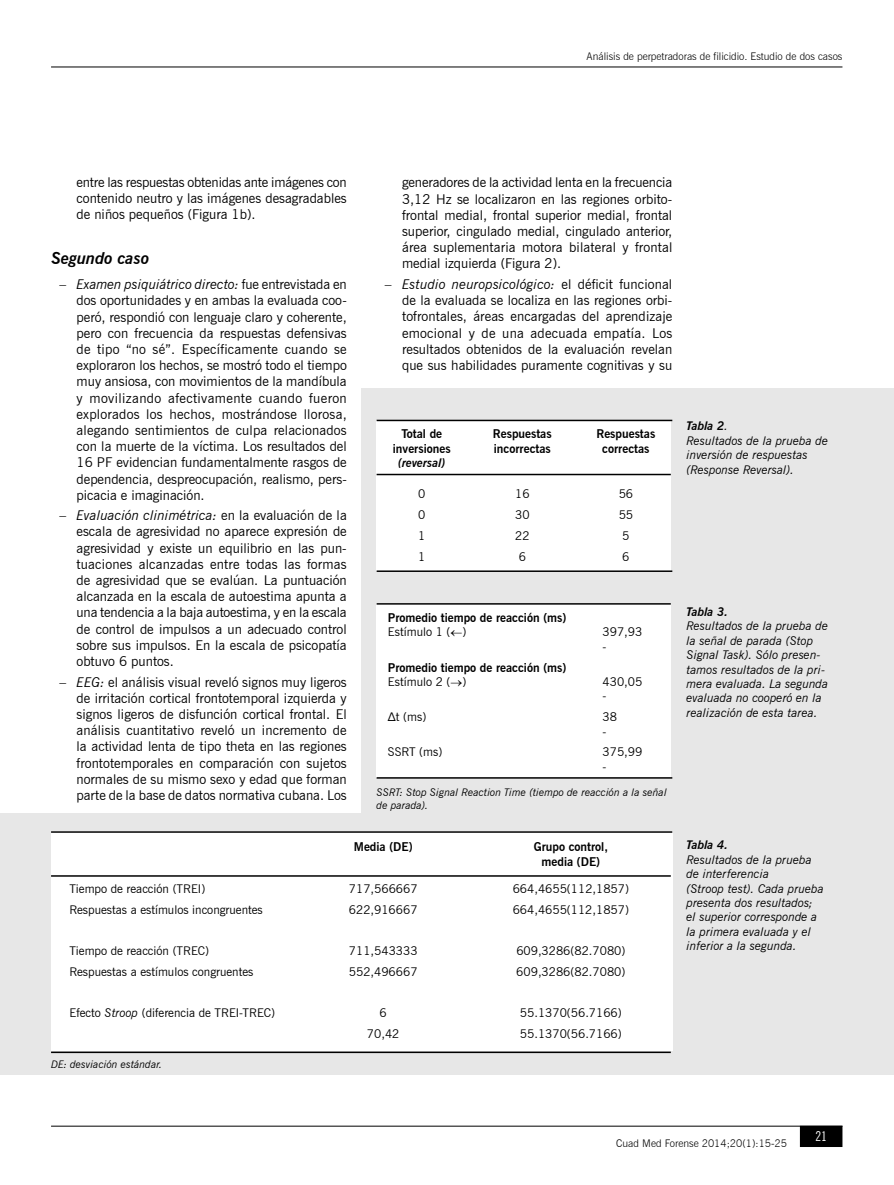
<style>
.page{position:relative;width:894px;height:1185px;background:#fff}
.page>*{position:absolute;margin:0;border:0;box-sizing:border-box;transform-origin:0 0}
.t1{font:italic 700 16.5px "News Gothic BT";color:#000}
.t2{font:13.5px/16.2px "News Gothic BT";color:#000;text-align:justify}
.t3{font:condensed 13.5px "News Gothic BT";color:#fff}
.t4{font:12px/14.4px "News Gothic BT";color:#000}
.t5{font:italic 12px/14.4px "News Gothic BT";color:#000}
.t6{font:700 12px/14.4px "News Gothic BT";color:#000;text-align:center}
.t7{font:italic 700 12px "News Gothic BT";color:#000}
.t8{font:italic 10.5px/12.6px "News Gothic BT";color:#000}
.t9{font:300 10.5px "News Gothic BT";color:#000}
.s1{font-style:italic}
.s2{font-weight:700}
</style>
<div class="page">
<hr style="left:51px;top:67px;width:791px;height:1px;background:#000">
<div style="left:800px;top:1126px;width:41px;height:20px;background:#000"></div>
<div style="left:799px;top:1125px;width:43px;height:22px;border:2px solid #000"></div>
<hr style="left:51px;top:1125px;width:791px;height:1px;background:#000">
<div style="left:0;top:813px;width:893px;height:261px;background:#e7e7e7"></div>
<div style="left:51px;top:831px;width:621px;height:220px;background:#fff"></div>
<div style="left:361px;top:389px;width:532px;height:424px;background:#e7e7e7"></div>
<div style="left:376px;top:604px;width:294px;height:174px;background:#fff"></div>
<div style="left:376px;top:420px;width:294px;height:152px;background:#fff"></div>
<hr style="left:376px;top:420px;width:296px;height:1px;background:#000">
<hr style="left:376px;top:474px;width:294px;height:1px;background:#000">
<hr style="left:376px;top:570px;width:296px;height:2px;background:#000">
<hr style="left:376px;top:603px;width:294px;height:1px;background:#000">
<hr style="left:376px;top:777px;width:296px;height:1px;background:#000">
<hr style="left:51px;top:831px;width:621px;height:2px;background:#000">
<hr style="left:51px;top:875px;width:619px;height:1px;background:#000">
<hr style="left:51px;top:1051px;width:619px;height:2px;background:#000">
<hr style="left:0;top:288px;width:1px;height:786px;background:#e7e7e7">
<p class="t9" style="left:586px;top:50px;width:257px">Análisis de perpetradoras de filicidio. Estudio de dos casos</p>
<p class="t2" style="left:77px;top:174px;width:272px">entre las respuestas obtenidas ante imágenes con contenido neutro y las imágenes desagradables de niños pequeños (Figura 1b).</p>
<p class="t1" style="left:51px;top:248px;width:100px">Segundo caso</p>
<p class="t2" style="left:77px;top:276px;width:272px;text-indent:-17px">– <span class="s1">Examen psiquiátrico directo:</span> fue entrevistada en dos oportunidades y en ambas la evaluada coo&shy;peró, respondió con lenguaje claro y coherente, pero con frecuencia da respuestas defensivas de tipo “no sé”. Específicamente cuando se exploraron los hechos, se mostró todo el tiempo muy ansiosa, con movimientos de la mandíbula y movilizando afectivamente cuando fueron explorados los hechos, mostrándose llorosa, alegando sentimientos de culpa relacionados con la muerte de la víctima. Los resultados del 16 PF evidencian fundamentalmente rasgos de dependencia, despreocupación, realismo, pers&shy;picacia e imaginación.</p>
<p class="t2" style="left:77px;top:507px;width:272px;text-indent:-17px">– <span class="s1">Evaluación clinimétrica:</span> en la evaluación de la escala de agresividad no aparece expresión de agresividad y existe un equilibrio en las pun&shy;tuaciones alcanzadas entre todas las formas de agresividad que se evalúan. La puntuación alcanzada en la escala de autoestima apunta a una tendencia a la baja autoestima, y en la escala de control de impulsos a un adecuado control sobre sus impulsos. En la escala de psicopatía obtuvo 6 puntos.</p>
<p class="t2" style="left:77px;top:673px;width:272px;text-indent:-17px">– <span class="s1">EEG:</span> el análisis visual reveló signos muy ligeros de irritación cortical frontotemporal izquierda y signos ligeros de disfunción cortical frontal. El análisis cuantitativo reveló un incremento de la actividad lenta de tipo theta en las regiones frontotemporales en comparación con sujetos normales de su mismo sexo y edad que forman parte de la base de datos normativa cubana. Los</p>
<p class="t2" style="left:402px;top:174px;width:272px">generadores de la actividad lenta en la frecuencia 3,12 Hz se localizaron en las regiones orbito&shy;frontal medial, frontal superior medial, frontal superior, cingulado medial, cingulado anterior, área suplementaria motora bilateral y frontal medial izquierda (Figura 2).</p>
<p class="t2" style="left:402px;top:276px;width:272px;text-indent:-17px"><span class="s1">– Estudio neuropsicológico:</span> el déficit funcional de la evaluada se localiza en las regiones orbi&shy;tofrontales, áreas encargadas del aprendizaje emocional y de una adecuada empatía. Los resultados obtenidos de la evaluación revelan que sus habilidades puramente cognitivas y su</p>
<p class="t6" style="left:401px;top:427px;width:42px">Total de</p>
<p class="t6" style="left:493px;top:427px;width:60px">Respuestas</p>
<p class="t6" style="left:596px;top:427px;width:60px">Respuestas</p>
<p class="t6" style="left:393px;top:441px;width:59px">inversiones</p>
<p class="t6" style="left:494px;top:441px;width:58px">incorrectas</p>
<p class="t6" style="left:602px;top:441px;width:49px">correctas</p>
<p class="t7" style="left:398px;top:455px;width:49px">(reversal)</p>
<p class="t4" style="left:418px;top:487px;width:9px">0</p>
<p class="t4" style="left:515px;top:487px;width:16px">16</p>
<p class="t4" style="left:618px;top:487px;width:16px">56</p>
<p class="t4" style="left:418px;top:508px;width:9px">0</p>
<p class="t4" style="left:515px;top:508px;width:16px">30</p>
<p class="t4" style="left:618px;top:508px;width:16px">55</p>
<p class="t4" style="left:418px;top:528px;width:9px">1</p>
<p class="t4" style="left:515px;top:528px;width:16px">22</p>
<p class="t4" style="left:622px;top:528px;width:9px">5</p>
<p class="t4" style="left:418px;top:549px;width:9px">1</p>
<p class="t4" style="left:518px;top:549px;width:9px">6</p>
<p class="t4" style="left:622px;top:549px;width:9px">6</p>
<p class="t6" style="left:388px;top:610px;width:180px">Promedio tiempo de reacción (ms)</p>
<p class="t4" style="left:388px;top:625px;width:80px">Estímulo 1 ( )</p>
<p class="t4" style="left:602px;top:625px;width:41px">397,93 -</p>
<p class="t6" style="left:388px;top:660px;width:180px">Promedio tiempo de reacción (ms)</p>
<p class="t4" style="left:388px;top:674px;width:80px">Estímulo 2 ( )</p>
<p class="t4" style="left:602px;top:674px;width:41px">430,05 -</p>
<p class="t4" style="left:388px;top:709px;width:40px">∆t (ms)</p>
<p class="t4" style="left:602px;top:709px;width:16px">38 -</p>
<p class="t4" style="left:388px;top:745px;width:56px">SSRT (ms)</p>
<p class="t4" style="left:602px;top:745px;width:41px">375,99 -</p>
<p class="t8" style="left:376px;top:786px;width:292px">SSRT: Stop Signal Reaction Time (tiempo de reacción a la señal de parada).</p>
<p class="t5" style="left:686px;top:419px;width:143px"><span class="s2">Tabla 2</span>.<br>Resultados de la prueba de inversión de respuestas (Response Reversal).</p>
<p class="t7" style="left:686px;top:604px;width:43px">Tabla 3.</p>
<p class="t5" style="left:686px;top:619px;width:143px">Resultados de la prueba de la señal de parada (Stop<br>Signal Task). Sólo presen&shy;tamos resultados de la pri&shy;mera evaluada. La segunda evaluada no cooperó en la realización de esta tarea.</p>
<p class="t6" style="left:354px;top:839px;width:60px">Media (DE)</p>
<p class="t6" style="left:533px;top:839px;width:76px">Grupo control, media (DE)</p>
<p class="t4" style="left:69px;top:881px;width:137px">Tiempo de reacción (TREI)</p>
<p class="t4" style="left:349px;top:881px;width:70px">717,566667</p>
<p class="t4" style="left:512px;top:881px;width:118px">664,4655(112,1857)</p>
<p class="t4" style="left:69px;top:902px;width:195px">Respuestas a estímulos incongruentes</p>
<p class="t4" style="left:349px;top:902px;width:70px">622,916667</p>
<p class="t4" style="left:512px;top:902px;width:118px">664,4655(112,1857)</p>
<p class="t4" style="left:69px;top:943px;width:141px">Tiempo de reacción (TREC)</p>
<p class="t4" style="left:349px;top:943px;width:70px">711,543333</p>
<p class="t4" style="left:516px;top:943px;width:111px">609,3286(82.7080)</p>
<p class="t4" style="left:69px;top:964px;width:185px">Respuestas a estímulos congruentes</p>
<p class="t4" style="left:349px;top:964px;width:70px">552,496667</p>
<p class="t4" style="left:516px;top:964px;width:111px">609,3286(82.7080)</p>
<p class="t4" style="left:69px;top:1006px;width:207px">Efecto <span class="s1">Stroop</span> (diferencia de TREI-TREC)</p>
<p class="t4" style="left:379px;top:1006px;width:9px">6</p>
<p class="t4" style="left:520px;top:1006px;width:103px">55.1370(56.7166)</p>
<p class="t4" style="left:367px;top:1026px;width:34px">70,42</p>
<p class="t4" style="left:520px;top:1026px;width:103px">55.1370(56.7166)</p>
<p class="t8" style="left:51px;top:1057px;width:113px">DE: desviación estándar.</p>
<p class="t7" style="left:686px;top:838px;width:43px">Tabla 4.</p>
<p class="t5" style="left:686px;top:852px;width:139px">Resultados de la prueba de interferencia<br>(Stroop test). Cada prueba presenta dos resultados; el superior corresponde a la primera evaluada y el inferior a la segunda.</p>
<p class="t9" style="left:616px;top:1136px;width:172px">Cuad Med Forense 2014;20(1):15-25</p>
<p class="t3" style="left:815px;top:1128px;width:13px">21</p>
</div>
